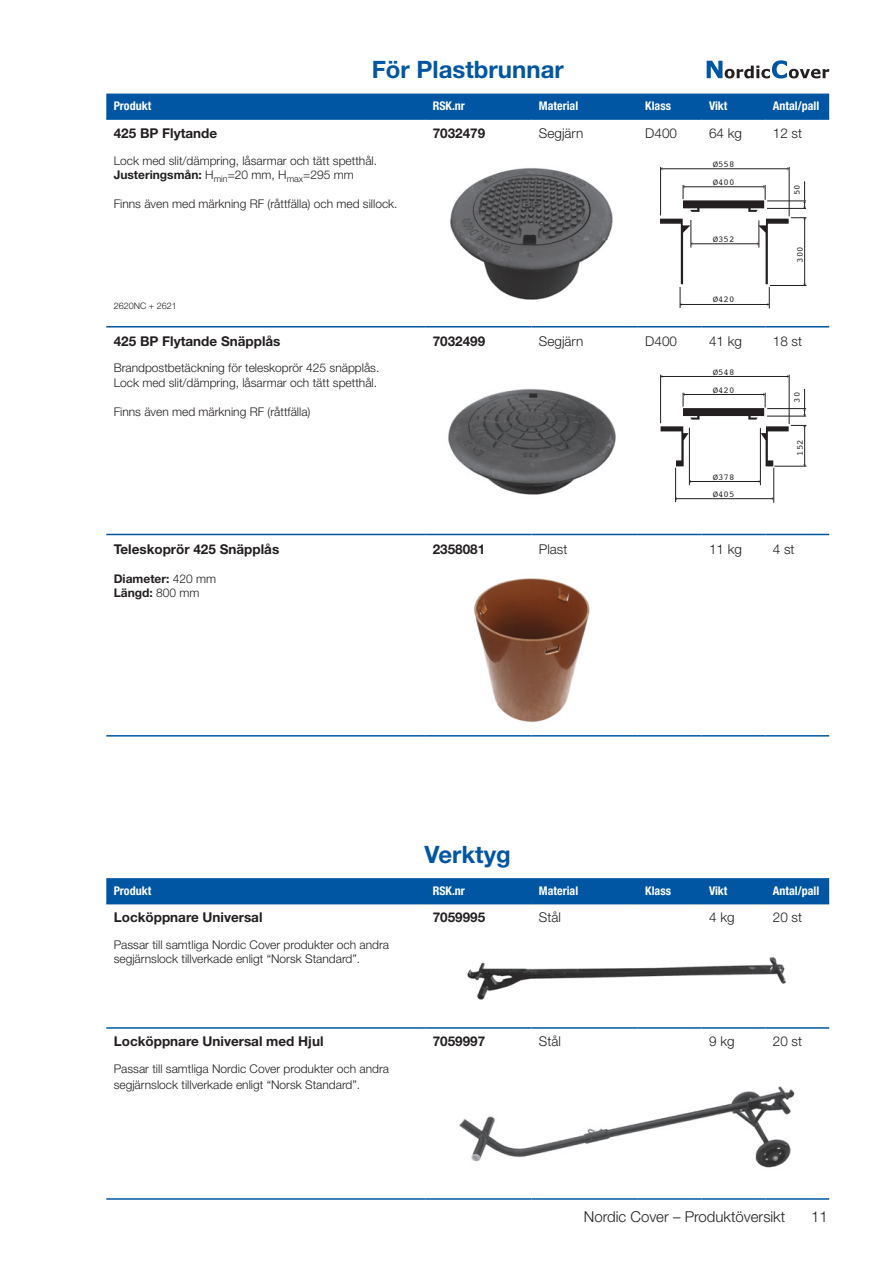
<style>
.page{position:relative;width:893px;height:1263px;background:#fff}
.page>*{position:absolute;margin:0;border:0;box-sizing:border-box;transform-origin:0 0}
.t1{font:700 24px "Helvetica Neue";color:#0156a3}
.t2{font:300 15px "Helvetica Neue";color:#231f20}
.t3{font:700 13.5px "Helvetica Neue";color:#231f20}
.t4{font:300 13.5px "Helvetica Neue";color:#231f20}
.t5{font:300 12px/14.4px "Helvetica Neue";color:#231f20}
.t6{font:700 condensed 12px "Helvetica Neue";color:#fff}
.t7{font:700 12px/14.4px "Helvetica Neue";color:#231f20}
.t8{font:9px "Courier";color:#231f20}
.t9{font:300 9px "Helvetica Neue";color:#231f20}
.s1{font-weight:700}
.s2{font-weight:300}
</style>
<div class="page">
<svg style="left:707px;top:60px;width:122px;height:19px"></svg>
<div style="left:106px;top:94px;width:723px;height:24px;background:#0156a3"></div>
<hr style="left:106px;top:735px;width:319px;height:1px;background:#0156a3">
<hr style="left:425px;top:735px;width:106px;height:1px;background:#0156a3">
<hr style="left:531px;top:735px;width:107px;height:1px;background:#0156a3">
<hr style="left:638px;top:735px;width:64px;height:1px;background:#0156a3">
<hr style="left:702px;top:735px;width:63px;height:1px;background:#0156a3">
<hr style="left:765px;top:735px;width:64px;height:1px;background:#0156a3">
<hr style="left:106px;top:534px;width:319px;height:1px;background:#0156a3">
<hr style="left:425px;top:534px;width:106px;height:1px;background:#0156a3">
<hr style="left:531px;top:534px;width:107px;height:1px;background:#0156a3">
<hr style="left:638px;top:534px;width:64px;height:1px;background:#0156a3">
<hr style="left:702px;top:534px;width:63px;height:1px;background:#0156a3">
<hr style="left:765px;top:534px;width:64px;height:1px;background:#0156a3">
<hr style="left:106px;top:118px;width:319px;height:2px;background:#0156a3">
<hr style="left:425px;top:118px;width:106px;height:2px;background:#0156a3">
<hr style="left:531px;top:118px;width:107px;height:2px;background:#0156a3">
<hr style="left:638px;top:118px;width:64px;height:2px;background:#0156a3">
<hr style="left:702px;top:118px;width:63px;height:2px;background:#0156a3">
<hr style="left:765px;top:118px;width:64px;height:2px;background:#0156a3">
<hr style="left:106px;top:326px;width:319px;height:1px;background:#0156a3">
<hr style="left:425px;top:326px;width:106px;height:1px;background:#0156a3">
<hr style="left:531px;top:326px;width:107px;height:1px;background:#0156a3">
<hr style="left:638px;top:326px;width:64px;height:1px;background:#0156a3">
<hr style="left:702px;top:326px;width:63px;height:1px;background:#0156a3">
<hr style="left:765px;top:326px;width:64px;height:1px;background:#0156a3">
<img style="left:450px;top:168px;width:163px;height:132px">
<hr style="left:683px;top:187px;width:81px;height:1px;background:#231f20">
<svg style="left:683px;top:185px;width:2px;height:14px"></svg>
<hr style="left:680px;top:304px;width:89px;height:1px;background:#231f20">
<hr style="left:691px;top:244px;width:67px;height:1px;background:#231f20">
<hr style="left:660px;top:167px;width:1px;height:49px;background:#231f20">
<hr style="left:789px;top:167px;width:1px;height:49px;background:#231f20">
<hr style="left:661px;top:169px;width:127px;height:1px;background:#231f20">
<svg style="left:660px;top:219px;width:33px;height:89px"></svg>
<svg style="left:690px;top:208px;width:9px;height:4px"></svg>
<svg style="left:748px;top:181px;width:58px;height:127px"></svg>
<div style="left:684px;top:201px;width:80px;height:7px;background:#231f20"></div>
<img style="left:448px;top:389px;width:168px;height:106px">
<hr style="left:689px;top:428px;width:1px;height:57px;background:#231f20">
<hr style="left:675px;top:468px;width:1px;height:34px;background:#231f20">
<hr style="left:760px;top:428px;width:1px;height:57px;background:#231f20">
<hr style="left:773px;top:468px;width:1px;height:35px;background:#231f20">
<hr style="left:683px;top:394px;width:81px;height:1px;background:#231f20">
<svg style="left:683px;top:393px;width:2px;height:14px"></svg>
<hr style="left:676px;top:498px;width:97px;height:1px;background:#231f20">
<hr style="left:690px;top:481px;width:70px;height:1px;background:#231f20">
<hr style="left:774px;top:466px;width:32px;height:1px;background:#231f20">
<hr style="left:660px;top:375px;width:1px;height:48px;background:#231f20">
<hr style="left:789px;top:375px;width:1px;height:49px;background:#231f20">
<hr style="left:661px;top:376px;width:127px;height:1px;background:#231f20">
<svg style="left:690px;top:416px;width:9px;height:4px"></svg>
<div style="left:684px;top:409px;width:80px;height:6px;background:#231f20"></div>
<div style="left:683px;top:408px;width:81px;height:8px;border:1px solid #231f20"></div>
<svg style="left:661px;top:426px;width:28px;height:40px"></svg>
<svg style="left:748px;top:389px;width:58px;height:77px"></svg>
<img style="left:473px;top:578px;width:117px;height:145px">
<div style="left:106px;top:878px;width:723px;height:25px;background:#0156a3"></div>
<hr style="left:106px;top:1027px;width:319px;height:2px;background:#0156a3">
<hr style="left:425px;top:1027px;width:106px;height:2px;background:#0156a3">
<hr style="left:531px;top:1027px;width:107px;height:2px;background:#0156a3">
<hr style="left:638px;top:1027px;width:64px;height:2px;background:#0156a3">
<hr style="left:702px;top:1027px;width:63px;height:2px;background:#0156a3">
<hr style="left:765px;top:1027px;width:64px;height:2px;background:#0156a3">
<hr style="left:106px;top:1198px;width:319px;height:2px;background:#0156a3">
<hr style="left:425px;top:1198px;width:106px;height:2px;background:#0156a3">
<hr style="left:531px;top:1198px;width:107px;height:2px;background:#0156a3">
<hr style="left:638px;top:1198px;width:64px;height:2px;background:#0156a3">
<hr style="left:702px;top:1198px;width:63px;height:2px;background:#0156a3">
<hr style="left:765px;top:1198px;width:64px;height:2px;background:#0156a3">
<hr style="left:106px;top:903px;width:319px;height:1px;background:#0156a3">
<hr style="left:425px;top:903px;width:106px;height:1px;background:#0156a3">
<hr style="left:531px;top:903px;width:107px;height:1px;background:#0156a3">
<hr style="left:638px;top:903px;width:64px;height:1px;background:#0156a3">
<hr style="left:702px;top:903px;width:63px;height:1px;background:#0156a3">
<hr style="left:765px;top:903px;width:64px;height:1px;background:#0156a3">
<img style="left:467px;top:957px;width:319px;height:43px">
<img style="left:459px;top:1086px;width:336px;height:82px">
<h1 class="t1" style="left:372px;top:55px;width:194px">För Plastbrunnar</h1>
<p class="t6" style="left:114px;top:99px;width:39px">Produkt</p>
<p class="t6" style="left:433px;top:99px;width:34px">RSK.nr</p>
<p class="t6" style="left:539px;top:99px;width:41px">Material</p>
<p class="t6" style="left:645px;top:99px;width:27px">Klass</p>
<p class="t6" style="left:709px;top:99px;width:20px">Vikt</p>
<p class="t6" style="left:773px;top:99px;width:48px">Antal/pall</p>
<p class="t3" style="left:114px;top:125px;width:105px">425 BP Flytande</p>
<p class="t3" style="left:433px;top:125px;width:54px">7032479</p>
<p class="t4" style="left:539px;top:125px;width:46px">Segjärn</p>
<p class="t4" style="left:645px;top:125px;width:33px">D400</p>
<p class="t4" style="left:709px;top:125px;width:35px">64 kg</p>
<p class="t4" style="left:773px;top:125px;width:31px">12 st</p>
<p class="t5" style="left:114px;top:153px;width:265px">Lock med slit/dämpring, låsarmar och tätt spetthål.<br><span class="s1">Justeringsmån:</span> H<sub>min</sub>=20 mm, H<sub>max</sub>=295 mm</p>
<p class="t5" style="left:114px;top:196px;width:285px">Finns även med märkning RF (råttfälla) och med sillock.</p>
<p class="t8" style="left:713px;top:157px;width:23px">Ø558</p>
<p class="t8" style="left:713px;top:175px;width:23px">Ø400</p>
<p class="t8" style="left:790px;top:195px;width:12px;rotate:-90deg">50</p>
<p class="t9" style="left:114px;top:300px;width:65px">2620NC + 2621</p>
<p class="t8" style="left:713px;top:232px;width:23px">Ø352</p>
<p class="t8" style="left:713px;top:293px;width:23px">Ø420</p>
<p class="t8" style="left:793px;top:263px;width:18px;rotate:-90deg">300</p>
<p class="t3" style="left:114px;top:333px;width:168px">425 BP Flytande Snäpplås</p>
<p class="t3" style="left:433px;top:333px;width:54px">7032499</p>
<p class="t4" style="left:539px;top:333px;width:46px">Segjärn</p>
<p class="t4" style="left:645px;top:333px;width:33px">D400</p>
<p class="t4" style="left:709px;top:333px;width:35px">41 kg</p>
<p class="t4" style="left:773px;top:333px;width:31px">18 st</p>
<p class="t5" style="left:114px;top:361px;width:267px">Brandpostbetäckning för teleskoprör 425 snäpplås.<br>Lock med slit/dämpring, låsarmar och tätt spetthål.</p>
<p class="t5" style="left:114px;top:404px;width:198px">Finns även med märkning RF (råttfälla)</p>
<p class="t8" style="left:713px;top:365px;width:23px">Ø548</p>
<p class="t8" style="left:713px;top:383px;width:23px">Ø420</p>
<p class="t8" style="left:790px;top:403px;width:12px;rotate:-90deg">30</p>
<p class="t8" style="left:793px;top:456px;width:18px;rotate:-90deg">152</p>
<p class="t8" style="left:713px;top:470px;width:23px">Ø378</p>
<p class="t8" style="left:713px;top:487px;width:23px">Ø405</p>
<p class="t3" style="left:114px;top:540px;width:167px">Teleskoprör 425 Snäpplås</p>
<p class="t3" style="left:433px;top:540px;width:54px">2358081</p>
<p class="t4" style="left:539px;top:540px;width:30px">Plast</p>
<p class="t4" style="left:709px;top:540px;width:35px">11 kg</p>
<p class="t4" style="left:773px;top:540px;width:23px">4 st</p>
<p class="t7" style="left:114px;top:571px;width:104px">Diameter: <span class="s2">420 mm<br></span>Längd: <span class="s2">800 mm</span></p>
<h1 class="t1" style="left:425px;top:839px;width:88px">Verktyg</h1>
<p class="t6" style="left:114px;top:883px;width:39px">Produkt</p>
<p class="t6" style="left:433px;top:883px;width:34px">RSK.nr</p>
<p class="t6" style="left:539px;top:883px;width:41px">Material</p>
<p class="t6" style="left:645px;top:883px;width:27px">Klass</p>
<p class="t6" style="left:709px;top:883px;width:20px">Vikt</p>
<p class="t6" style="left:773px;top:883px;width:48px">Antal/pall</p>
<p class="t3" style="left:114px;top:908px;width:150px">Locköppnare Universal</p>
<p class="t3" style="left:433px;top:908px;width:54px">7059995</p>
<p class="t4" style="left:539px;top:909px;width:24px">Stål</p>
<p class="t4" style="left:709px;top:909px;width:27px">4 kg</p>
<p class="t4" style="left:773px;top:909px;width:31px">20 st</p>
<p class="t5" style="left:114px;top:937px;width:277px">Passar till samtliga Nordic Cover produkter och andra segjärnslock tillverkade enligt “Norsk Standard”.</p>
<p class="t3" style="left:114px;top:1033px;width:211px">Locköppnare Universal med Hjul</p>
<p class="t3" style="left:433px;top:1033px;width:54px">7059997</p>
<p class="t4" style="left:539px;top:1033px;width:24px">Stål</p>
<p class="t4" style="left:709px;top:1033px;width:27px">9 kg</p>
<p class="t4" style="left:773px;top:1033px;width:31px">20 st</p>
<p class="t5" style="left:114px;top:1060px;width:277px;line-height:16.2px">Passar till samtliga Nordic Cover produkter och andra segjärnslock tillverkade enligt “Norsk Standard”.</p>
<p class="t2" style="left:584px;top:1207px;width:203px">Nordic Cover – Produktöversikt</p>
<p class="t2" style="left:811px;top:1207px;width:18px">11</p>
</div>
